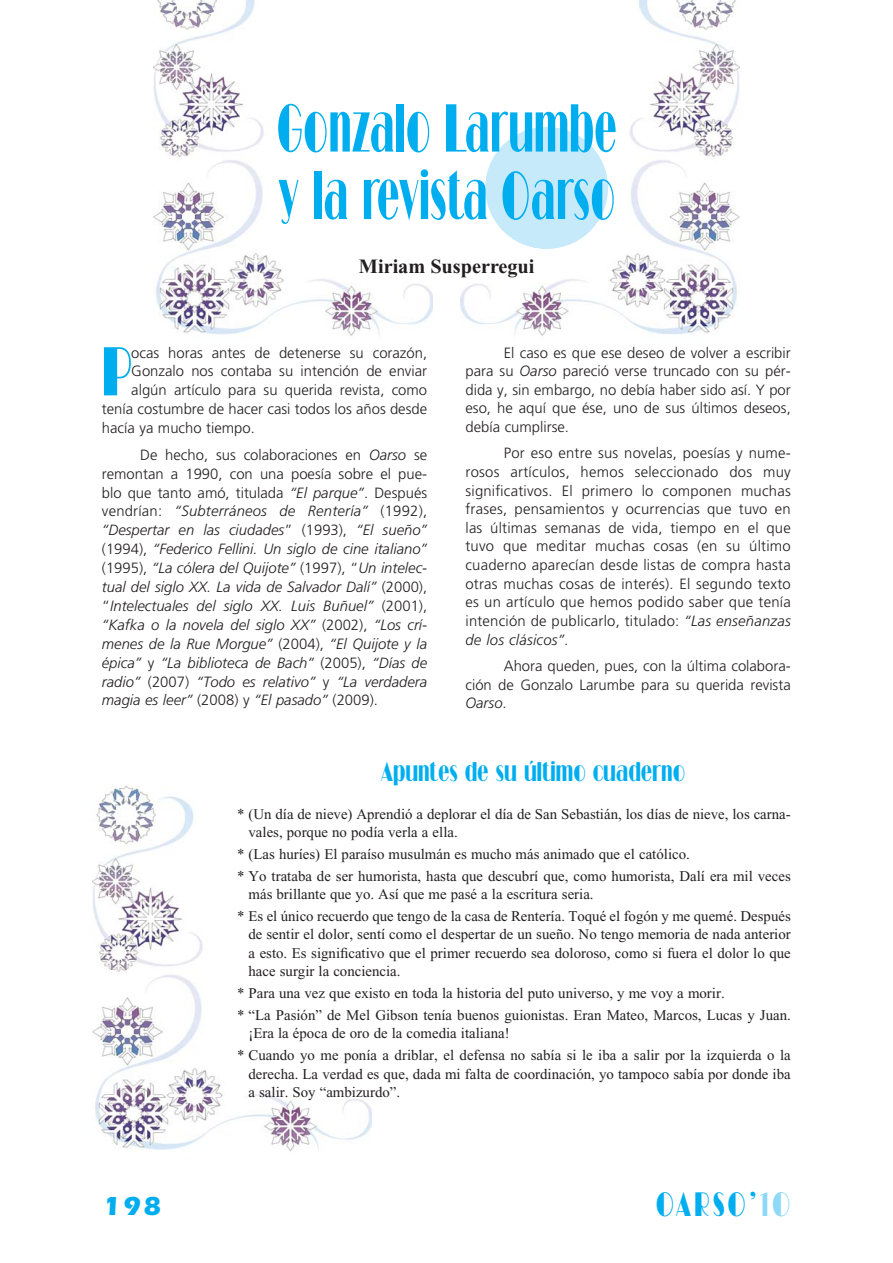
<style>
.page{position:relative;width:893px;height:1263px;background:#fff}
.page>*{position:absolute;margin:0;border:0;box-sizing:border-box;transform-origin:0 0}
.t1{font:68.7px "Ritz FLF Cond";color:#00aeef}
.t2{font:67.5px/67.5px "Ritz FLF Cond";letter-spacing:.005em;color:#00aeef;scale:.8 1}
.t3{font:33.75px "Ritz FLF Cond";letter-spacing:.1em;color:#00aeef}
.t4{font:27px "Ritz FLF Cond";color:#00aeef}
.t5{font:700 27px "Itc Eras";color:#00aeef}
.t6{font:700 20.25px "Times New Roman";color:#231f20}
.t7{font:14.85px/22px "Times New Roman";color:#231f20}
.t8{font:300 14.85px/18.6px "Frutiger";color:#231f20;text-align:justify}
.t9{font:italic 300 14.85px/18.9px "Frutiger";color:#231f20;text-align:justify}
.s1{font-style:normal}
.s2{font-style:italic}
.s3{color:#8ed8f8}
</style>
<div class="page">
<img style="left:154px;top:0;width:279px;height:336px">
<img style="left:461px;top:0;width:278px;height:336px">
<img style="left:93px;top:786px;width:279px;height:365px">
<hr style="left:546px;top:127px;width:1px;height:122px;background:#c7eafb">
<h2 class="t2" style="left:276px;top:95px;width:427px">Gonzalo Larumbe y la revista Oarso</h2>
<h3 class="t6" style="left:359px;top:259px;width:177px">Miriam Susperregui</h3>
<h1 class="t1" style="left:102px;top:331px;width:32px">P</h1>
<p class="t8" style="left:131px;top:344px;width:297px">ocas horas antes de detenerse su corazón,</p>
<p class="t8" style="left:131px;top:363px;width:297px">Gonzalo nos contaba su intención de enviar</p>
<p class="t8" style="left:131px;top:382px;width:297px">algún artículo para su querida revista, como</p>
<p class="t8" style="left:102px;top:401px;width:327px">tenía costumbre de hacer casi todos los años desde</p>
<p class="t8" style="left:102px;top:420px;width:155px">hacía ya mucho tiempo.</p>
<p class="t9" style="left:102px;top:446px;width:327px;text-indent:38px"><span class="s1">De hecho, sus colaboraciones en</span> Oarso <span class="s1">se remontan a 1990, con una poesía sobre el pue&shy;blo que tanto amó, titulada</span> “El parque”<span class="s1">. Después vendrían:</span> “Subterráneos de Rentería” <span class="s1">(1992), </span>“Despertar en las ciudades<span class="s1">” (1993),</span> “El sueño” <span class="s1">(1994),</span> “Federico Fellini. Un siglo de cine italiano” <span class="s1">(1995),</span> “La cólera del Quijote” <span class="s1">(1997), “</span>Un intelec&shy;tual del siglo XX. La vida de Salvador Dalí” <span class="s1">(2000), “</span>Intelectuales del siglo XX. Luis Buñuel” <span class="s1">(2001), </span>“Kafka o la novela del siglo XX” <span class="s1">(2002),</span> “Los crí&shy;menes de la Rue Morgue” <span class="s1">(2004),</span> “El Quijote y la épica” <span class="s1">y</span> “La biblioteca de Bach” <span class="s1">(2005),</span> “Días de radio” <span class="s1">(2007)</span> “Todo es relativo” <span class="s1">y</span> “La verdadera magia es leer” <span class="s1">(2008) y</span> “El pasado” <span class="s1">(2009).</span></p>
<p class="t8" style="left:465px;top:344px;width:327px;text-indent:38px">El caso es que ese deseo de volver a escribir para su <span class="s2">Oarso</span> pareció verse truncado con su pér&shy;dida y, sin embargo, no debía haber sido así. Y por eso, he aquí que ése, uno de sus últimos deseos, debía cumplirse.</p>
<p class="t8" style="left:465px;top:445px;width:327px;text-indent:38px">Por eso entre sus novelas, poesías y nume&shy;rosos artículos, hemos seleccionado dos muy significativos. El primero lo componen muchas frases, pensamientos y ocurrencias que tuvo en las últimas semanas de vida, tiempo en el que tuvo que meditar muchas cosas (en su último cuaderno aparecían desde listas de compra hasta otras muchas cosas de interés). El segundo texto es un artículo que hemos podido saber que tenía intención de publicarlo, titulado: <span class="s2">“Las enseñanzas de los clásicos”.</span></p>
<p class="t8" style="left:465px;top:658px;width:327px;text-indent:38px">Ahora queden, pues, con la última colabora&shy;ción de Gonzalo Larumbe para su querida revista <span class="s2">Oarso</span>.</p>
<h3 class="t4" style="left:381px;top:756px;width:306px">Apuntes de su último cuaderno</h3>
<p class="t7" style="left:248px;top:806px;width:544px;line-height:18.1px;text-indent:-11px">* (Un día de nieve) Aprendió a deplorar el día de San Sebastián, los días de nieve, los carna&shy;vales, porque no podía verla a ella.</p>
<p class="t7" style="left:237px;top:844px;width:555px">* (Las huríes) El paraíso musulmán es mucho más animado que el católico.<br>* Yo trataba de ser humorista, hasta que descubrí que, como humorista, Dalí era mil veces</p>
<p class="t7" style="left:237px;top:885px;width:555px;text-indent:11px">más brillante que yo. Así que me pasé a la escritura seria.<br>* Es el único recuerdo que tengo de la casa de Rentería. Toqué el fogón y me quemé. Después</p>
<p class="t7" style="left:248px;top:927px;width:544px;line-height:18.3px;text-align:justify">de sentir el dolor, sentí como el despertar de un sueño. No tengo memoria de nada anterior a esto. Es significativo que el primer recuerdo sea doloroso, como si fuera el dolor lo que hace surgir la conciencia.</p>
<p class="t7" style="left:237px;top:983px;width:555px">* Para una vez que existo en toda la historia del puto universo, y me voy a morir.<br>* “La Pasión” de Mel Gibson tenía buenos guionistas. Eran Mateo, Marcos, Lucas y Juan.</p>
<p class="t7" style="left:237px;top:1024px;width:555px;text-indent:11px">¡Era la época de oro de la comedia italiana!<br>* Cuando yo me ponía a driblar, el defensa no sabía si le iba a salir por la izquierda o la</p>
<p class="t7" style="left:248px;top:1066px;width:544px;line-height:18.1px">derecha. La verdad es que, dada mi falta de coordinación, yo tampoco sabía por donde iba a salir. Soy “ambizurdo”.</p>
<h3 class="t5" style="left:103px;top:1197px;width:59px">198</h3>
<h3 class="t3" style="left:656px;top:1185px;width:135px">OARSO’<span class="s3">10</span></h3>
</div>
